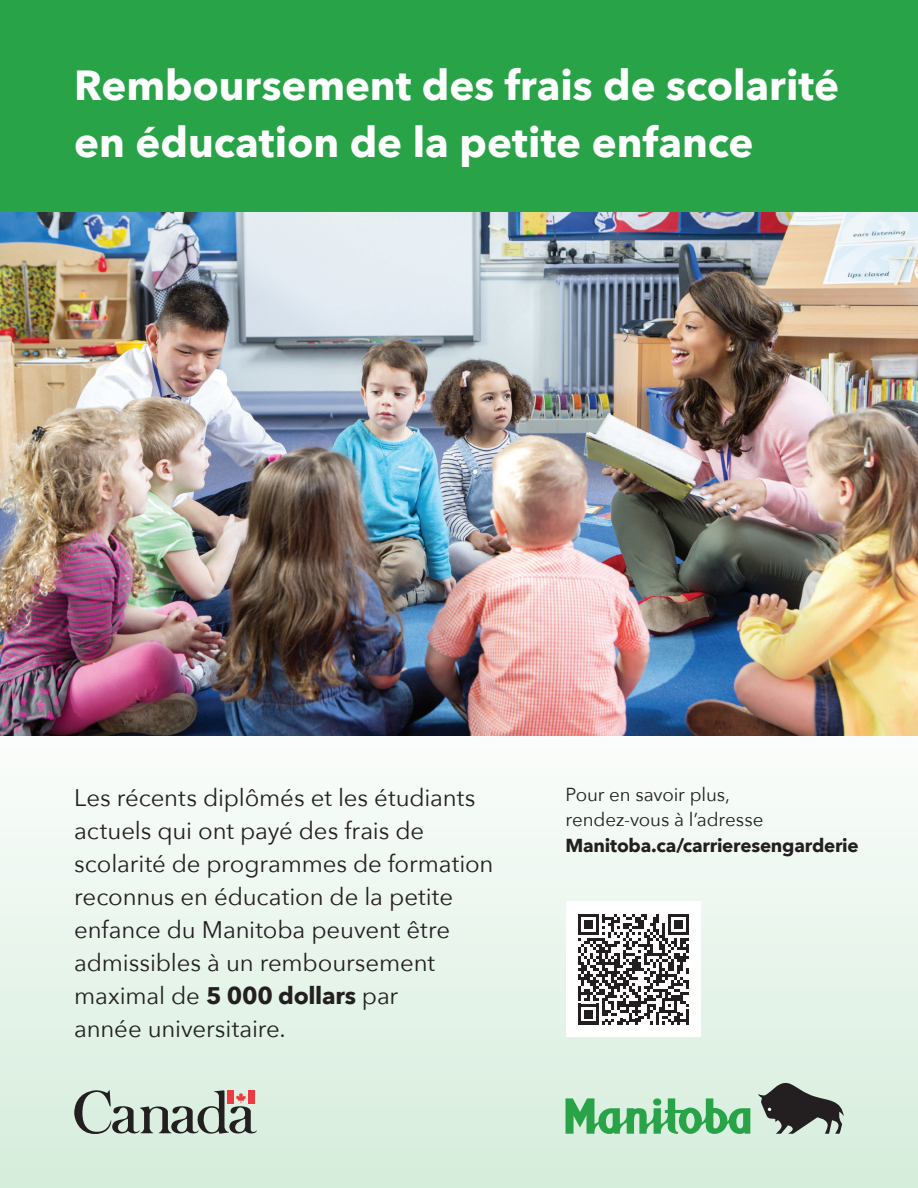
<style>
.page{position:relative;width:918px;height:1188px;background:#fff}
.page>*{position:absolute;margin:0;border:0;box-sizing:border-box;transform-origin:0 0}
.t1{font:700 42px/57px "Avenir Next";color:#fff}
.Body{font:24px/33px "Avenir Next";letter-spacing:-.005em;color:#231f20}
.Website{font:18.75px/25.5px "Avenir Next";letter-spacing:-.005em;color:#231f20}
.Website-2{font:700 18.75px "Avenir Next";letter-spacing:-.01em;color:#231f20}
.s1{font-weight:700}
</style>
<div class="page">
<div style="left:0;top:695px;width:918px;height:493px;background:linear-gradient(to bottom,#fbfbfb,#d6eedc)"></div>
<div style="left:0;top:0;width:918px;height:213px;background:#29a347"></div>
<img style="left:0;top:213px;width:918px;height:522px">
<div style="left:566px;top:902px;width:135px;height:135px;background:#fff"></div>
<svg style="left:578px;top:914px;width:111px;height:111px"></svg>
<hr style="left:686px;top:1010px;width:3px;height:15px;background:#231f20">
<svg style="left:74px;top:1090px;width:184px;height:45px;background:#adb5aa"></svg>
<svg style="left:758px;top:1080px;width:86px;height:54px;background:#7b827b"></svg>
<svg style="left:566px;top:1098px;width:184px;height:36px;background:#80c891"></svg>
<div style="left:653px;top:1098px;width:8px;height:8px;background:#29a347;border-radius:50%"></div>
<p class="t1" style="left:74px;top:56px;width:766px">Remboursement des frais de scolarité en éducation de la petite enfance</p>
<p class="Body" style="left:74px;top:780px;width:421px">Les récents diplômés et les étudiants actuels qui ont payé des frais de scolarité de programmes de formation reconnus en éducation de la petite enfance du Manitoba peuvent être admissibles à un remboursement maximal de <span class="s1">5 000 dollars</span> par<br>année universitaire.</p>
<p class="Website" style="left:566px;top:781px;width:199px">Pour en savoir plus, rendez-vous à l’adresse</p>
<p class="Website-2" style="left:566px;top:829px;width:295px">Manitoba.ca/carrieresengarderie</p>
</div>
